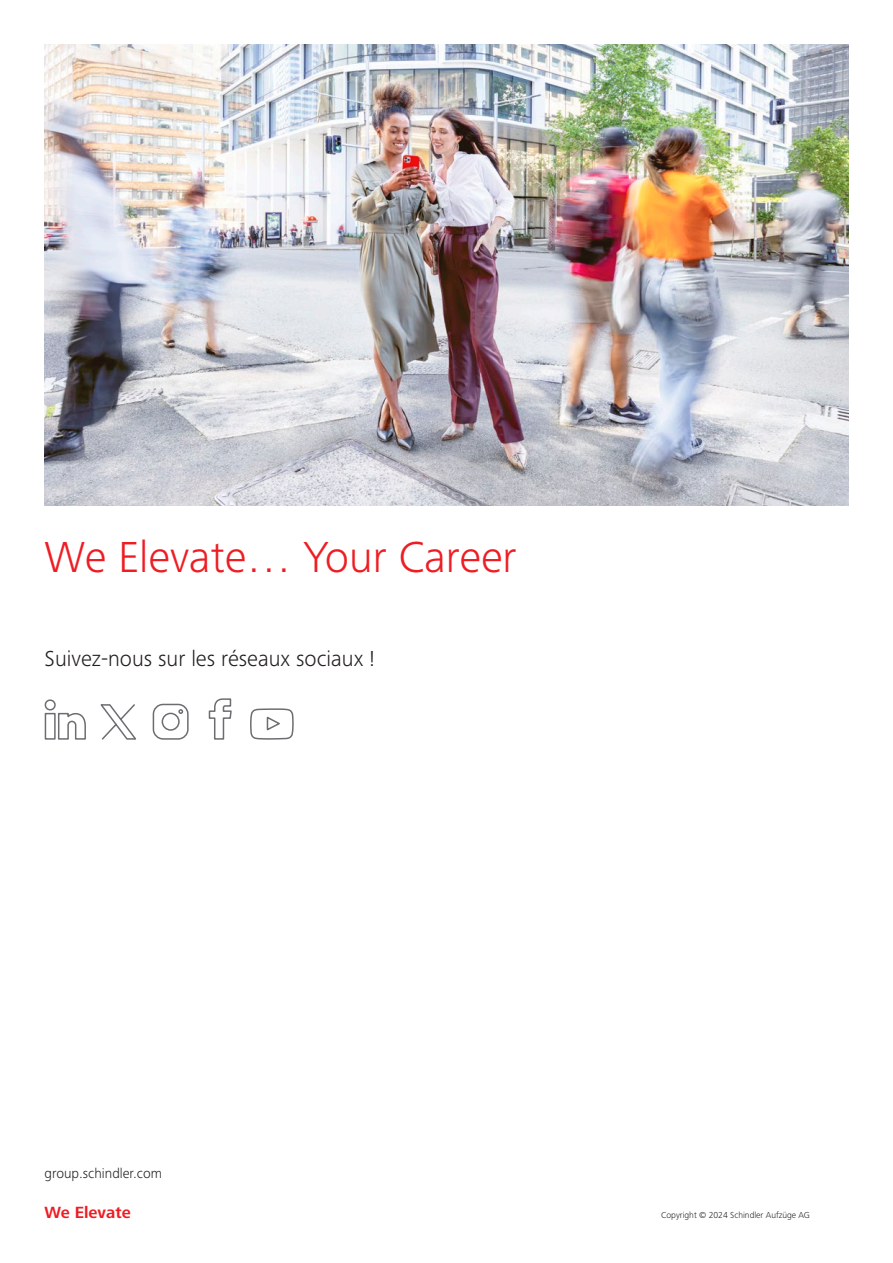
<style>
.page{position:relative;width:893px;height:1263px;background:#fff}
.page>*{position:absolute;margin:0;border:0;box-sizing:border-box;transform-origin:0 0}
.Headline_30_pt_light_red{font:300 45px "Frutiger Next LTW1 G";color:#ee1d23}
.Intro_text_15_pt_light_black{font:300 22.5px "Frutiger Next LTW1 G";color:#231f20}
.t1{font:700 16.8px "Frutiger Next LTW1 G";color:#ee1d23}
.Text_9_5_pt_light_black{font:300 14.25px "Frutiger Next LTW1 G";color:#231f20}
.Order_number_6_pt_light_black{font:300 9px "Frutiger Next LTW1 G";color:#231f20}
</style>
<div class="page">
<img style="left:45px;top:45px;width:803px;height:460px">
<svg style="left:152px;top:703px;width:37px;height:37px"></svg>
<svg style="left:44px;top:699px;width:42px;height:41px"></svg>
<svg style="left:208px;top:698px;width:24px;height:42px"></svg>
<svg style="left:250px;top:708px;width:44px;height:32px"></svg>
<svg style="left:100px;top:704px;width:36px;height:36px"></svg>
<p class="Headline_30_pt_light_red" style="left:45px;top:531px;width:473px">We Elevate… Your Career</p>
<p class="Intro_text_15_pt_light_black" style="left:45px;top:646px;width:332px">Suivez-nous sur les réseaux sociaux !</p>
<p class="Text_9_5_pt_light_black" style="left:45px;top:1165px;width:119px">group.schindler.com</p>
<h3 class="t1" style="left:45px;top:1203px;width:88px">We Elevate</h3>
<p class="Order_number_6_pt_light_black" style="left:661px;top:1210px;width:150px">Copyright © 2024 Schindler Aufzüge AG</p>
</div>
